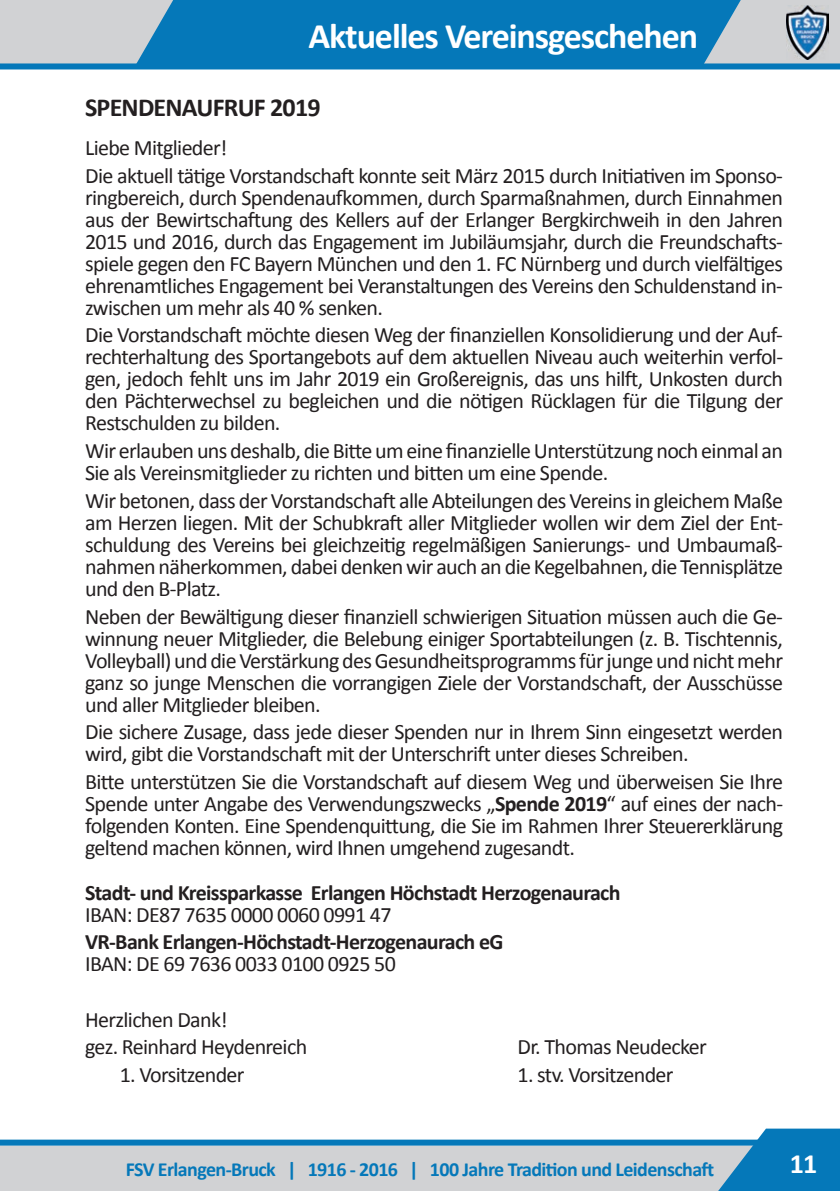
<style>
.page{position:relative;width:840px;height:1191px;background:#fff}
.page>*{position:absolute;margin:0;border:0;box-sizing:border-box;transform-origin:0 0}
.t1{font:700 36px "Calibri";letter-spacing:-.03em;color:#fff}
.t2{font:700 28px "Calibri";color:#fff}
.t3{font:700 26px "Calibri";letter-spacing:-.03em;color:#231f20}
.t4{font:22px/22px "Calibri";letter-spacing:-.03em;color:#231f20;text-align:justify}
.t5{font:700 22px "Calibri";letter-spacing:-.03em;color:#231f20}
.t6{font:700 20px "Calibri";letter-spacing:-.03em;color:#0578b9}
.s1{font-weight:700}
</style>
<div class="page">
<div style="left:0;top:0;width:839px;height:63px;background:#d1d2d4"></div>
<div style="left:0;top:63px;width:839px;height:6px;background:#0578b9"></div>
<svg style="left:0;top:1128px;width:839px;height:63px"></svg>
<svg style="left:133px;top:0;width:615px;height:64px;background:#147ebb"></svg>
<img style="left:786px;top:6px;width:41px;height:54px">
<h1 class="t1" style="left:308px;top:10px;width:391px">Aktuelles Vereinsgeschehen</h1>
<p class="t3" style="left:85px;top:89px;width:237px">SPENDENAUFRUF 2019</p>
<p class="t4" style="left:85px;top:133px;width:699px;line-height:27.6px">Liebe Mitglieder!<br>Die aktuell tätige Vorstandschaft konnte seit März 2015 durch Initiativen im Sponso-</p>
<p class="t4" style="left:85px;top:186px;width:699px">ringbereich, durch Spendenaufkommen, durch Sparmaßnahmen, durch Einnahmen aus der Bewirtschaftung des Kellers auf der Erlanger Bergkirchweih in den Jahren 2015 und 2016, durch das Engagement im Jubiläumsjahr, durch die Freundschafts&shy;spiele gegen den FC Bayern München und den 1. FC Nürnberg und durch vielfältiges ehrenamtliches Engagement bei Veranstaltungen des Vereins den Schuldenstand in&shy;zwischen um mehr als 40 % senken.</p>
<p class="t4" style="left:85px;top:323px;width:699px">Die Vorstandschaft möchte diesen Weg der finanziellen Konsolidierung und der Auf&shy;rechterhaltung des Sportangebots auf dem aktuellen Niveau auch weiterhin verfol&shy;gen, jedoch fehlt uns im Jahr 2019 ein Großereignis, das uns hilft, Unkosten durch den Pächterwechsel zu begleichen und die nötigen Rücklagen für die Tilgung der Restschulden zu bilden.</p>
<p class="t4" style="left:85px;top:439px;width:699px">Wir erlauben uns deshalb, die Bitte um eine finanzielle Unterstützung noch einmal an<br>Sie als Vereinsmitglieder zu richten und bitten um eine Spende.</p>
<p class="t4" style="left:85px;top:489px;width:699px">Wir betonen, dass der Vorstandschaft alle Abteilungen des Vereins in gleichem Maße am Herzen liegen. Mit der Schubkraft aller Mitglieder wollen wir dem Ziel der Ent&shy;schuldung des Vereins bei gleichzeitig regelmäßigen Sanierungs- und Umbaumaß&shy;nahmen näherkommen, dabei denken wir auch an die Kegelbahnen, die Tennisplätze und den B-Platz.</p>
<p class="t4" style="left:85px;top:604px;width:699px">Neben der Bewältigung dieser finanziell schwierigen Situation müssen auch die Ge&shy;winnung neuer Mitglieder, die Belebung einiger Sportabteilungen (z. B. Tischtennis, Volleyball) und die Verstärkung des Gesundheitsprogramms für junge und nicht mehr ganz so junge Menschen die vorrangigen Ziele der Vorstandschaft, der Ausschüsse und aller Mitglieder bleiben.</p>
<p class="t4" style="left:85px;top:720px;width:699px">Die sichere Zusage, dass jede dieser Spenden nur in Ihrem Sinn eingesetzt werden wird, gibt die Vorstandschaft mit der Unterschrift unter dieses Schreiben.</p>
<p class="t4" style="left:85px;top:770px;width:699px">Bitte unterstützen Sie die Vorstandschaft auf diesem Weg und überweisen Sie Ihre Spende unter Angabe des Verwendungszwecks „<span class="s1">Spende 2019</span>“ auf eines der nach&shy;folgenden Konten. Eine Spendenquittung, die Sie im Rahmen Ihrer Steuererklärung geltend machen können, wird Ihnen umgehend zugesandt.</p>
<p class="t5" style="left:85px;top:876px;width:536px">Stadt- und Kreissparkasse Erlangen Höchstadt Herzogenaurach</p>
<p class="t4" style="left:85px;top:902px;width:308px">IBAN: DE87 7635 0000 0060 0991 47</p>
<p class="t5" style="left:85px;top:926px;width:419px">VR-Bank Erlangen-Höchstadt-Herzogenaurach eG</p>
<p class="t4" style="left:85px;top:952px;width:312px">IBAN: DE 69 7636 0033 0100 0925 50</p>
<p class="t4" style="left:85px;top:1005px;width:223px;line-height:27.6px">Herzlichen Dank!<br>gez. Reinhard Heydenreich</p>
<p class="t4" style="left:517px;top:1035px;width:190px">Dr. Thomas Neudecker</p>
<p class="t4" style="left:120px;top:1063px;width:126px">1. Vorsitzender</p>
<p class="t4" style="left:517px;top:1063px;width:157px">1. stv. Vorsitzender</p>
<p class="t6" style="left:126px;top:1155px;width:589px">FSV Erlangen-Bruck | 1916 - 2016 | 100 Jahre Tradition und Leidenschaft</p>
<p class="t2" style="left:789px;top:1144px;width:29px">11</p>
</div>
